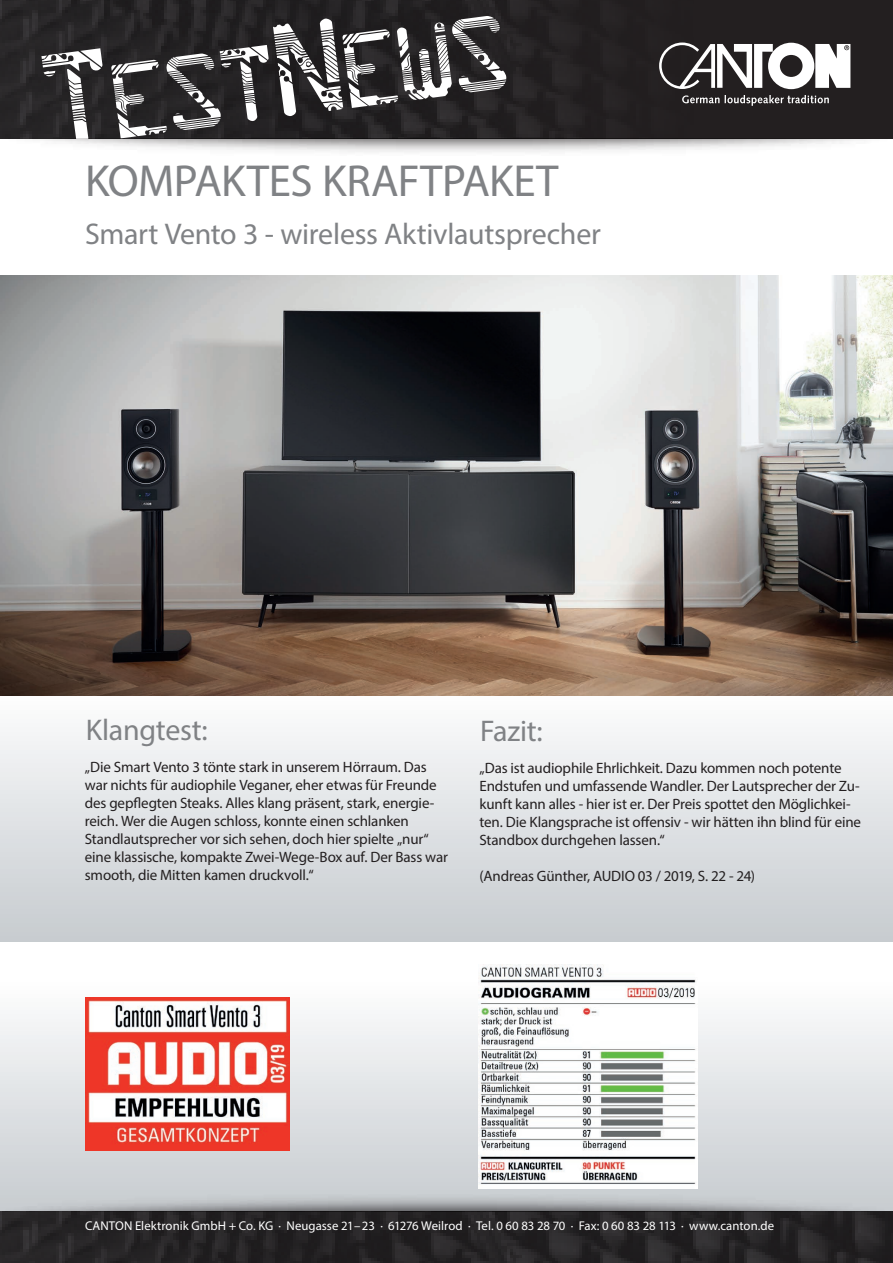
<style>
.page{position:relative;width:893px;height:1263px;background:#fff}
.page>*{position:absolute;margin:0;border:0;box-sizing:border-box;transform-origin:0 0}
.t1{font:45px "Myriad Pro";letter-spacing:-.01em;color:#808285}
.t2{font:30px "Myriad Pro";letter-spacing:-.01em;color:#808285}
.t3{font:15px/18px "Myriad Pro";letter-spacing:-.01em;color:#231f20}
.t4{font:12.75px "Myriad Pro";color:#fff}
</style>
<div class="page">
<div style="left:0;top:688px;width:893px;height:254px;background:linear-gradient(to bottom,#fefefe,#c6cbcf)"></div>
<svg style="left:0;top:997px;width:893px;height:188px"></svg>
<img style="left:85px;top:997px;width:204px;height:154px">
<img style="left:0;top:276px;width:893px;height:419px">
<img style="left:478px;top:964px;width:220px;height:221px">
<img style="left:0;top:0;width:893px;height:152px">
<svg style="left:659px;top:43px;width:191px;height:46px"></svg>
<svg style="left:682px;top:95px;width:147px;height:11px;background:#5a5758"></svg>
<svg style="left:41px;top:16px;width:465px;height:122px;background:#4c4a4b"></svg>
<img style="left:0;top:1185px;width:893px;height:78px">
<h1 class="t1" style="left:85px;top:153px;width:475px">KOMPAKTES KRAFTPAKET</h1>
<h2 class="t2" style="left:85px;top:215px;width:517px">Smart Vento 3 - wireless Aktivlautsprecher</h2>
<h2 class="t2" style="left:86px;top:712px;width:123px">Klangtest:</h2>
<p class="t3" style="left:85px;top:757px;width:365px">„Die Smart Vento 3 tönte stark in unserem Hörraum. Das war nichts für audiophile Veganer, eher etwas für Freunde des gepflegten Steaks. Alles klang präsent, stark, energie&shy;reich. Wer die Augen schloss, konnte einen schlanken Standlautsprecher vor sich sehen, doch hier spielte „nur“ eine klassische, kompakte Zwei-Wege-Box auf. Der Bass war smooth, die Mitten kamen druckvoll.“</p>
<h2 class="t2" style="left:480px;top:712px;width:64px">Fazit:</h2>
<p class="t3" style="left:480px;top:758px;width:383px">„Das ist audiophile Ehrlichkeit. Dazu kommen noch potente Endstufen und umfassende Wandler. Der Lautsprecher der Zu&shy;kunft kann alles - hier ist er. Der Preis spottet den Möglichkei&shy;ten. Die Klangsprache ist offensiv - wir hätten ihn blind für eine Standbox durchgehen lassen.“</p>
<p class="t3" style="left:480px;top:866px;width:277px">(Andreas Günther, AUDIO 03 / 2019, S. 22 - 24)</p>
<p class="t4" style="left:85px;top:1218px;width:691px">CANTON Elektronik GmbH + Co. KG · Neugasse 21–23 · 61276 Weilrod · Tel. 0 60 83 28 70 · Fax: 0 60 83 28 113 · www.canton.de</p>
</div>
